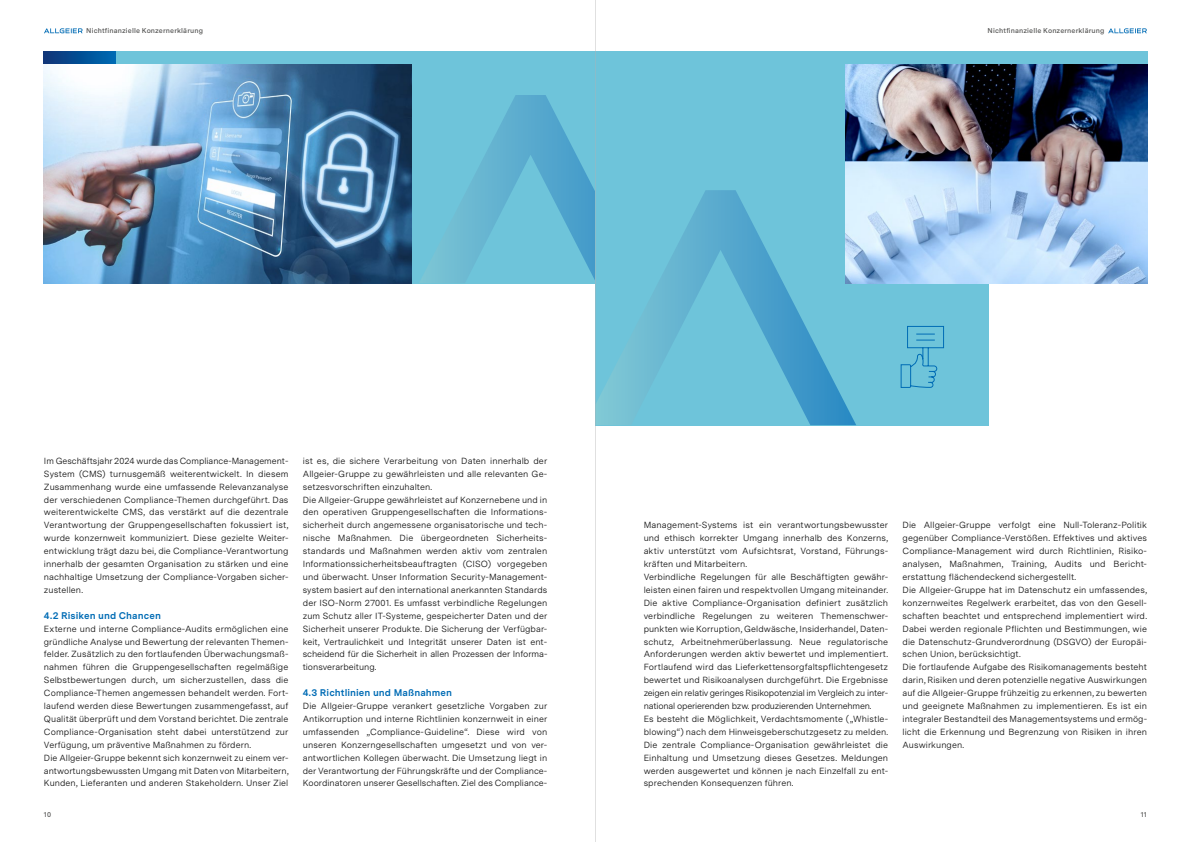
<style>
.page{position:relative;width:1191px;height:842px;background:#fff}
.page>*{position:absolute;margin:0;border:0;box-sizing:border-box;transform-origin:0 0}
.t1{font:700 9.7px "Messina Sans";letter-spacing:.005em;color:#006cb5}
.t2{font:8.9px/12.9px "Messina Sans";letter-spacing:.01em;color:#131313}
.t3{font:600 7px "Messina Sans";letter-spacing:.015em;color:#575756}
</style>
<div class="page">
<div style="left:303px;top:51px;width:292px;height:232px;background:#6ec4da"></div>
<svg style="left:420px;top:95px;width:175px;height:188px"></svg>
<img style="left:44px;top:64px;width:367px;height:219px">
<div style="left:595px;top:64px;width:393px;height:361px;background:#6ec4da"></div>
<svg style="left:596px;top:190px;width:260px;height:235px"></svg>
<img style="left:845px;top:64px;width:302px;height:219px">
<svg style="left:900px;top:326px;width:44px;height:62px"></svg>
<div style="left:44px;top:51px;width:1103px;height:13px;background:#6ec4da"></div>
<svg style="left:44px;top:51px;width:72px;height:13px"></svg>
<svg style="left:1108px;top:28px;width:38px;height:5px"></svg>
<svg style="left:44px;top:28px;width:39px;height:5px"></svg>
<hr style="left:595px;top:0;width:1px;height:842px;background:#b3b2b2">
<p class="t3" style="left:86px;top:26px;width:118px">Nichtfinanzielle Konzernerklärung</p>
<p class="t3" style="left:987px;top:26px;width:118px">Nichtfinanzielle Konzernerklärung</p>
<p class="t2" style="left:44px;top:454px;width:246px;text-align:justify">Im Geschäftsjahr 2024 wurde das Compliance-Management-System (CMS) turnusgemäß weiterentwickelt. In diesem Zusammenhang wurde eine umfassende Relevanzanalyse der verschiedenen Compliance-Themen durchgeführt. Das weiterentwickelte CMS, das verstärkt auf die dezentrale Verantwortung der Gruppengesellschaften fokussiert ist, wurde konzernweit kommuniziert. Diese gezielte Weiter&shy;entwicklung trägt dazu bei, die Compliance-Verantwortung innerhalb der gesamten Organisation zu stärken und eine nachhaltige Umsetzung der Compliance-Vorgaben sicher&shy;zustellen.</p>
<p class="t1" style="left:44px;top:608px;width:119px">4.2 Risiken und Chancen</p>
<p class="t2" style="left:44px;top:622px;width:246px">Externe und interne Compliance-Audits ermöglichen eine gründliche Analyse und Bewertung der relevanten Themen&shy;felder. Zusätzlich zu den fortlaufenden Überwachungsmaß&shy;nahmen führen die Gruppengesellschaften regelmäßige Selbstbewertungen durch, um sicherzustellen, dass die Compliance-Themen angemessen behandelt werden. Fort&shy;laufend werden diese Bewertungen zusammengefasst, auf Qualität überprüft und dem Vorstand berichtet. Die zentrale Compliance-Organisation steht dabei unterstützend zur Verfügung, um präventive Maßnahmen zu fördern.<br>Die Allgeier-Gruppe bekennt sich konzernweit zu einem ver&shy;antwortungsbewussten Umgang mit Daten von Mitarbeitern, Kunden, Lieferanten und anderen Stakeholdern. Unser Ziel</p>
<p class="t2" style="left:303px;top:454px;width:246px">ist es, die sichere Verarbeitung von Daten innerhalb der Allgeier-Gruppe zu gewährleisten und alle relevanten Ge&shy;setzesvorschriften einzuhalten.<br>Die Allgeier-Gruppe gewährleistet auf Konzernebene und in den operativen Gruppengesellschaften die Informations&shy;sicherheit durch angemessene organisatorische und tech&shy;nische Maßnahmen. Die übergeordneten Sicherheits&shy;standards und Maßnahmen werden aktiv vom zentralen Informationssicherheitsbeauftragten (CISO) vorgegeben und überwacht. Unser Information Security-Management&shy;system basiert auf den international anerkannten Standards der ISO-Norm 27001. Es umfasst verbindliche Regelungen zum Schutz aller IT-Systeme, gespeicherter Daten und der Sicherheit unserer Produkte. Die Sicherung der Verfügbar&shy;keit, Vertraulichkeit und Integrität unserer Daten ist ent&shy;scheidend für die Sicherheit in allen Prozessen der Informa&shy;tionsverarbeitung.</p>
<p class="t1" style="left:303px;top:685px;width:151px">4.3 Richtlinien und Maßnahmen</p>
<p class="t2" style="left:303px;top:699px;width:246px;text-align:justify">Die Allgeier-Gruppe verankert gesetzliche Vorgaben zur Antikorruption und interne Richtlinien konzernweit in einer umfassenden „Compliance-Guideline“. Diese wird von unseren Konzerngesellschaften umgesetzt und von ver&shy;antwortlichen Kollegen überwacht. Die Umsetzung liegt in der Verantwortung der Führungskräfte und der Compliance-Koordinatoren unserer Gesellschaften. Ziel des Compliance-</p>
<p class="t2" style="left:643px;top:518px;width:246px">Management-Systems ist ein verantwortungsbewusster und ethisch korrekter Umgang innerhalb des Konzerns, aktiv unterstützt vom Aufsichtsrat, Vorstand, Führungs&shy;kräften und Mitarbeitern.<br>Verbindliche Regelungen für alle Beschäftigten gewähr&shy;leisten einen fairen und respektvollen Umgang miteinander.<br>Die aktive Compliance-Organisation definiert zusätzlich verbindliche Regelungen zu weiteren Themenschwer&shy;punkten wie Korruption, Geldwäsche, Insiderhandel, Daten&shy;schutz, Arbeitnehmerüberlassung. Neue regulatorische Anforderungen werden aktiv bewertet und implementiert.<br>Fortlaufend wird das Lieferkettensorgfaltspflichtengesetz bewertet und Risikoanalysen durchgeführt. Die Ergebnisse zeigen ein relativ geringes Risikopotenzial im Vergleich zu inter&shy;national operierenden bzw. produzierenden Unternehmen.<br>Es besteht die Möglichkeit, Verdachtsmomente („Whistle&shy;blowing“) nach dem Hinweisgeberschutzgesetz zu melden.<br>Die zentrale Compliance-Organisation gewährleistet die Einhaltung und Umsetzung dieses Gesetzes. Meldungen werden ausgewertet und können je nach Einzelfall zu ent&shy;sprechenden Konsequenzen führen.</p>
<p class="t2" style="left:902px;top:518px;width:246px">Die Allgeier-Gruppe verfolgt eine Null-Toleranz-Politik gegenüber Compliance-Verstößen. Effektives und aktives Compliance-Management wird durch Richtlinien, Risiko&shy;analysen, Maßnahmen, Training, Audits und Bericht&shy;erstattung flächendeckend sichergestellt.<br>Die Allgeier-Gruppe hat im Datenschutz ein umfassendes, konzernweites Regelwerk erarbeitet, das von den Gesell&shy;schaften beachtet und entsprechend implementiert wird.<br>Dabei werden regionale Pflichten und Bestimmungen, wie die Datenschutz-Grundverordnung (DSGVO) der Europäi&shy;schen Union, berücksichtigt.<br>Die fortlaufende Aufgabe des Risikomanagements besteht darin, Risiken und deren potenzielle negative Auswirkungen auf die Allgeier-Gruppe frühzeitig zu erkennen, zu bewerten und geeignete Maßnahmen zu implementieren. Es ist ein integraler Bestandteil des Managementsystems und ermög&shy;licht die Erkennung und Begrenzung von Risiken in ihren Auswirkungen.</p>
<p class="t3" style="left:44px;top:809px;width:9px">10</p>
<p class="t3" style="left:1140px;top:809px;width:8px">11</p>
</div>
